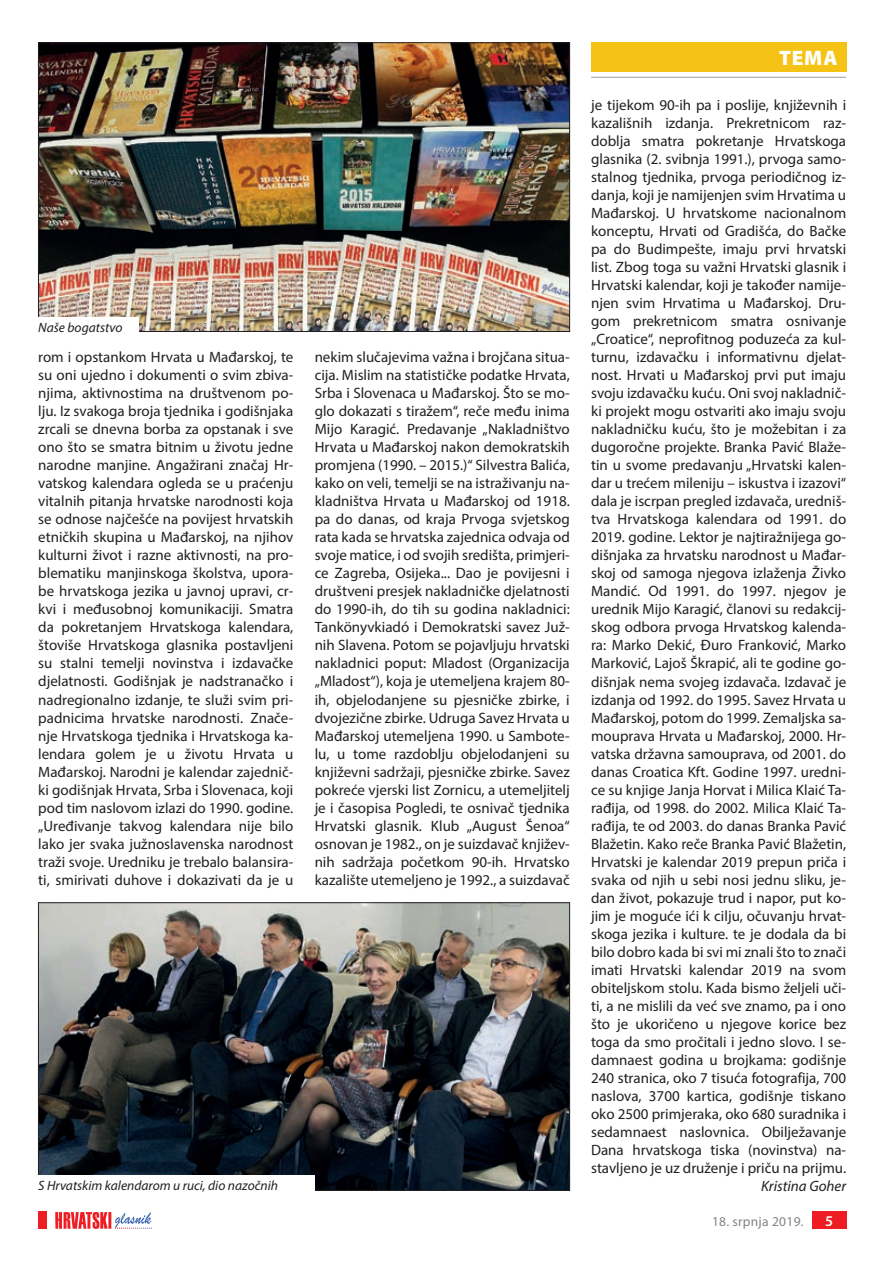
<style>
.page{position:relative;width:893px;height:1263px;background:#fff}
.page>*{position:absolute;margin:0;border:0;box-sizing:border-box;transform-origin:0 0}
.t1{font:900 21px "Myriad Pro";color:#fff}
.t2{font:15px/18px "Myriad Pro";color:#231f20;text-align:justify}
.t3{font:italic 15px "Myriad Pro";color:#231f20}
.t4{font:600 15px "Myriad Pro";color:#fff}
.t5{font:italic 13.5px "Myriad Pro";color:#231f20}
.t6{font:13.5px "Myriad Pro";letter-spacing:.02em;color:#808285}
</style>
<div class="page">
<div style="left:812px;top:1212px;width:34px;height:17px;background:#ee1d23"></div>
<svg style="left:55px;top:1212px;width:97px;height:17px"></svg>
<div style="left:38px;top:1212px;width:9px;height:17px;background:#ee1d23"></div>
<div style="left:591px;top:43px;width:255px;height:29px;background:#f4c315"></div>
<hr style="left:591px;top:77px;width:255px;height:1px;background:#a8a9ad">
<img style="left:40px;top:904px;width:528px;height:284px">
<img style="left:40px;top:45px;width:528px;height:285px">
<div style="left:34px;top:317px;width:104px;height:19px;background:#fff"></div>
<div style="left:34px;top:1175px;width:281px;height:19px;background:#fff"></div>
<p class="t5" style="left:38px;top:319px;width:86px">Naše bogatstvo</p>
<p class="t2" style="left:38px;top:348px;width:257px">rom i opstankom Hrvata u Mađarskoj, te su oni ujedno i dokumenti o svim zbiva&shy;njima, aktivnostima na društvenom po&shy;lju. Iz svakoga broja tjednika i godišnjaka zrcali se dnevna borba za opstanak i sve ono što se smatra bitnim u životu jedne narodne manjine. Angažirani značaj Hr&shy;vatskog kalendara ogleda se u praćenju vitalnih pitanja hrvatske narodnosti koja se odnose najčešće na povijest hrvatskih etničkih skupina u Mađarskoj, na njihov kulturni život i razne aktivnosti, na pro&shy;blematiku manjinskoga školstva, upora&shy;be hrvatskoga jezika u javnoj upravi, cr&shy;kvi i međusobnoj komunikaciji. Smatra da pokretanjem Hrvatskoga kalendara, štoviše Hrvatskoga glasnika postavljeni su stalni temelji novinstva i izdavačke djelatnosti. Godišnjak je nadstranačko i nadregionalno izdanje, te služi svim pri&shy;padnicima hrvatske narodnosti. Znače&shy;nje Hrvatskoga tjednika i Hrvatskoga ka&shy;lendara golem je u životu Hrvata u Mađarskoj. Narodni je kalendar zajednič&shy;ki godišnjak Hrvata, Srba i Slovenaca, koji pod tim naslovom izlazi do 1990. godine. „Uređivanje takvog kalendara nije bilo lako jer svaka južnoslavenska narodnost traži svoje. Uredniku je trebalo balansira&shy;ti, smirivati duhove i dokazivati da je u</p>
<p class="t2" style="left:315px;top:348px;width:257px">nekim slučajevima važna i brojčana situa&shy;cija. Mislim na statističke podatke Hrvata, Srba i Slovenaca u Mađarskoj. Što se mo&shy;glo dokazati s tiražem“, reče među inima Mijo Karagić. Predavanje „Nakladništvo Hrvata u Mađarskoj nakon demokratskih promjena (1990. – 2015.)“ Silvestra Balića, kako on veli, temelji se na istraživanju na&shy;kladništva Hrvata u Mađarskoj od 1918. pa do danas, od kraja Prvoga svjetskog rata kada se hrvatska zajednica odvaja od svoje matice, i od svojih središta, primjeri&shy;ce Zagreba, Osijeka... Dao je povijesni i društveni presjek nakladničke djelatnosti do 1990-ih, do tih su godina nakladnici:<br>Tankönyvkiadó i Demokratski savez Juž&shy;nih Slavena. Potom se pojavljuju hrvatski nakladnici poput: Mladost (Organizacija „Mladost“), koja je utemeljena krajem 80- ih, objelodanjene su pjesničke zbirke, i dvojezične zbirke. Udruga Savez Hrvata u Mađarskoj utemeljena 1990. u Sambote&shy;lu, u tome razdoblju objelodanjeni su književni sadržaji, pjesničke zbirke. Savez pokreće vjerski list Zornicu, a utemeljitelj je i časopisa Pogledi, te osnivač tjednika Hrvatski glasnik. Klub „August Šenoa“ osnovan je 1982., on je suizdavač književ&shy;nih sadržaja početkom 90-ih. Hrvatsko kazalište utemeljeno je 1992., a suizdavač</p>
<p class="t5" style="left:38px;top:1177px;width:241px">S Hrvatskim kalendarom u ruci, dio nazočnih</p>
<h1 class="t1" style="left:779px;top:44px;width:60px">TEMA</h1>
<p class="t2" style="left:591px;top:96px;width:257px">je tijekom 90-ih pa i poslije, književnih i kazališnih izdanja. Prekretnicom raz&shy;doblja smatra pokretanje Hrvatskoga glasnika (2. svibnja 1991.), prvoga samo&shy;stalnog tjednika, prvoga periodičnog iz&shy;danja, koji je namijenjen svim Hrvatima u Mađarskoj. U hrvatskome nacionalnom konceptu, Hrvati od Gradišća, do Bačke pa do Budimpešte, imaju prvi hrvatski list. Zbog toga su važni Hrvatski glasnik i Hrvatski kalendar, koji je također namije&shy;njen svim Hrvatima u Mađarskoj. Dru&shy;gom prekretnicom smatra osnivanje „Croatice“, neprofitnog poduzeća za kul&shy;turnu, izdavačku i informativnu djelat&shy;nost. Hrvati u Mađarskoj prvi put imaju svoju izdavačku kuću. Oni svoj nakladnič&shy;ki projekt mogu ostvariti ako imaju svoju nakladničku kuću, što je možebitan i za dugoročne projekte. Branka Pavić Blaže&shy;tin u svome predavanju „Hrvatski kalen&shy;dar u trećem mileniju – iskustva i izazovi“ dala je iscrpan pregled izdavača, uredniš&shy;tva Hrvatskoga kalendara od 1991. do 2019. godine. Lektor je najtiražnijega go&shy;dišnjaka za hrvatsku narodnost u Mađar&shy;skoj od samoga njegova izlaženja Živko Mandić. Od 1991. do 1997. njegov je urednik Mijo Karagić, članovi su redakcij&shy;skog odbora prvoga Hrvatskog kalenda&shy;ra: Marko Dekić, Đuro Franković, Marko Marković, Lajoš Škrapić, ali te godine go&shy;dišnjak nema svojeg izdavača. Izdavač je izdanja od 1992. do 1995. Savez Hrvata u Mađarskoj, potom do 1999. Zemaljska sa&shy;mouprava Hrvata u Mađarskoj, 2000. Hr&shy;vatska državna samouprava, od 2001. do danas Croatica Kft. Godine 1997. uredni&shy;ce su knjige Janja Horvat i Milica Klaić Ta&shy;rađija, od 1998. do 2002. Milica Klaić Ta&shy;rađija, te od 2003. do danas Branka Pavić Blažetin. Kako reče Branka Pavić Blažetin, Hrvatski je kalendar 2019 prepun priča i svaka od njih u sebi nosi jednu sliku, je&shy;dan život, pokazuje trud i napor, put ko&shy;jim je moguće ići k cilju, očuvanju hrvat&shy;skoga jezika i kulture. te je dodala da bi bilo dobro kada bi svi mi znali što to znači imati Hrvatski kalendar 2019 na svom obiteljskom stolu. Kada bismo željeli uči&shy;ti, a ne mislili da već sve znamo, pa i ono što je ukoričeno u njegove korice bez toga da smo pročitali i jedno slovo. I se&shy;damnaest godina u brojkama: godišnje 240 stranica, oko 7 tisuća fotografija, 700 naslova, 3700 kartica, godišnje tiskano oko 2500 primjeraka, oko 680 suradnika i sedamnaest naslovnica. Obilježavanje Dana hrvatskoga tiska (novinstva) na&shy;stavljeno je uz druženje i priču na prijmu.</p>
<p class="t3" style="left:761px;top:1176px;width:87px">Kristina Goher</p>
<p class="t6" style="left:712px;top:1213px;width:93px">18. srpnja 2019.</p>
<p class="t4" style="left:825px;top:1211px;width:10px">5</p>
</div>
